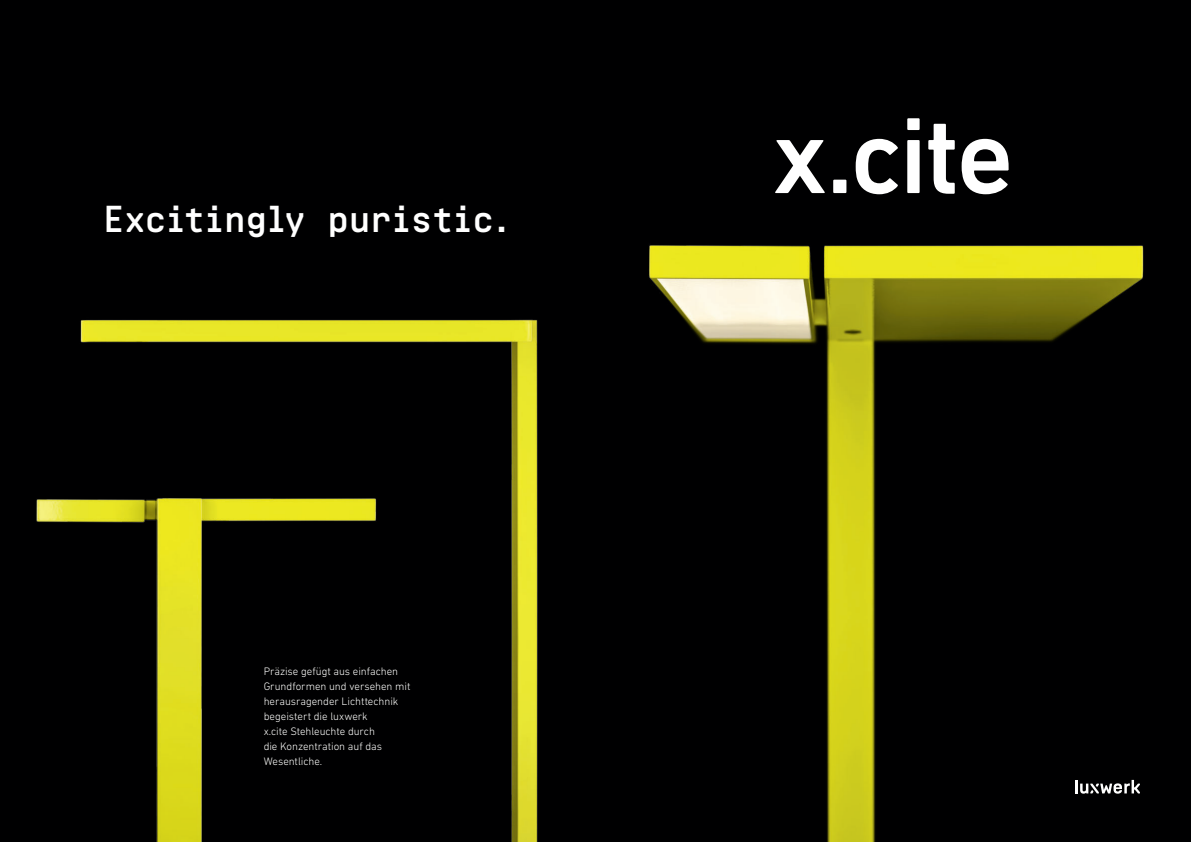
<style>
.page{position:relative;width:1191px;height:842px;background:#fff}
.page>*{position:absolute;margin:0;border:0;box-sizing:border-box;transform-origin:0 0}
.t1{font:500 110px "DIN Next LT Pro";color:#fff}
.t2{font:700 41px "Realtime";letter-spacing:-.035em;color:#fff}
.t3{font:300 11px/15px "DIN Next LT Pro";letter-spacing:-.005em;color:#fff}
</style>
<div class="page">
<div style="left:0;top:0;width:595px;height:842px;background:#000001"></div>
<div style="left:595px;top:0;width:596px;height:842px;background:#000001"></div>
<img style="left:649px;top:245px;width:495px;height:597px">
<img style="left:80px;top:319px;width:458px;height:523px">
<img style="left:36px;top:471px;width:357px;height:371px">
<svg style="left:1075px;top:780px;width:65px;height:14px"></svg>
<h2 class="t2" style="left:103px;top:199px;width:411px">Excitingly puristic.</h2>
<p class="t3" style="left:264px;top:664px;width:148px">Präzise gefügt aus einfachen<br>Grundformen und versehen mit herausragender Lichttechnik begeistert die luxwerk<br>x.cite Stehleuchte durch<br>die Konzentration auf das<br>Wesentliche.</p>
<h1 class="t1" style="left:772px;top:112px;width:242px">x.cite</h1>
</div>
